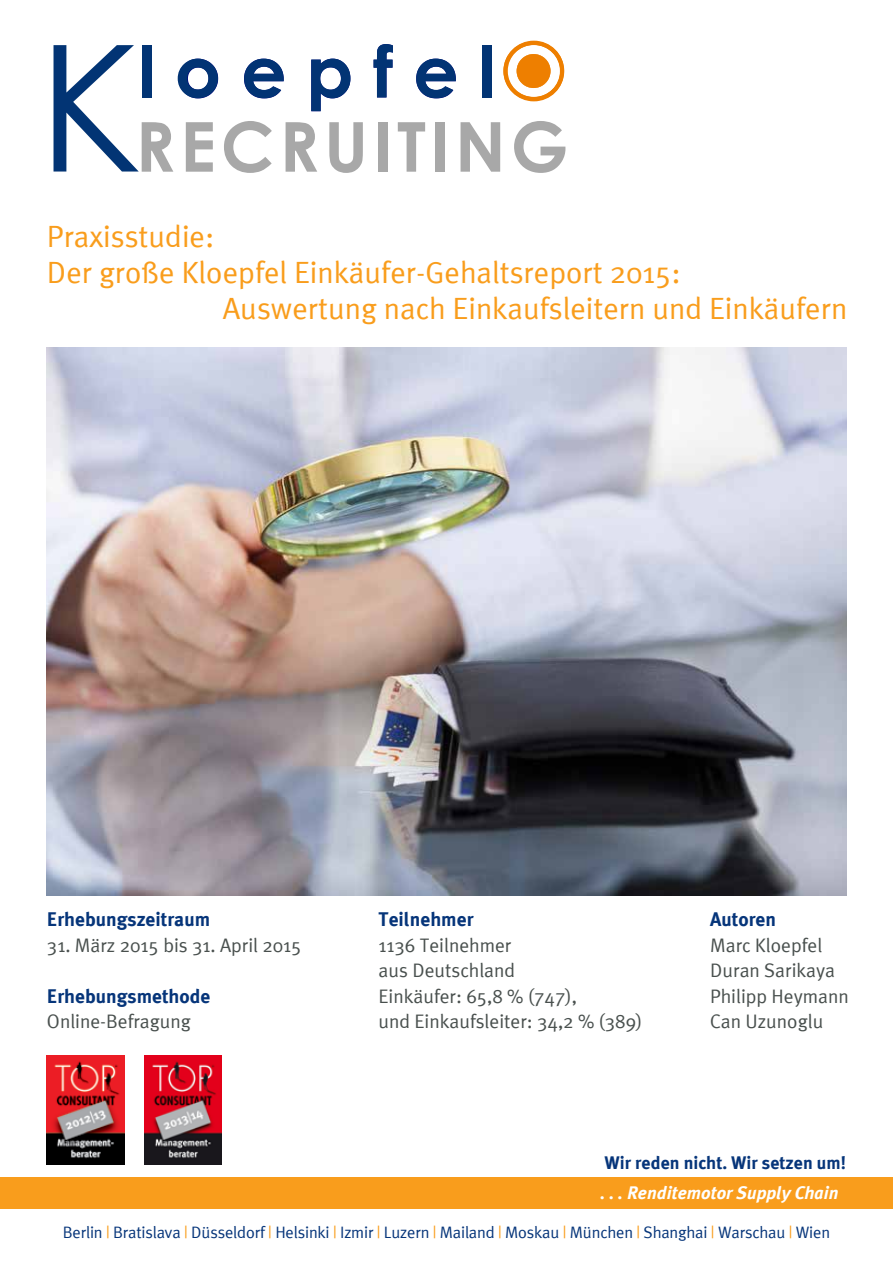
<style>
.page{position:relative;width:893px;height:1263px;background:#fff}
.page>*{position:absolute;margin:0;border:0;box-sizing:border-box;transform-origin:0 0}
.t1{font:700 68.85px "Century Gothic";letter-spacing:.07em;color:#a8a8a8}
.t2{font:30.75px "Meta Plus Normal";color:#f99d1c}
.t3{font:19.5px/25.5px "Meta Plus Normal";color:#49504e}
.t4{font:700 19.5px "Meta Plus";color:#06357a}
.t5{font:700 18px "Meta Plus";color:#06357a}
.t6{font:italic 700 18px "Meta Plus";color:#fff}
.t7{font:16.5px "Meta Plus Normal";letter-spacing:-.01em;color:#06357a}
.s1{color:#f99d1c}
</style>
<div class="page">
<div style="left:0;top:1177px;width:893px;height:32px;background:#f99d1c"></div>
<img style="left:47px;top:348px;width:799px;height:547px">
<svg style="left:503px;top:41px;width:61px;height:60px"></svg>
<div style="left:503px;top:41px;width:61px;height:60px;border:4px solid #ee7f00;border-radius:50%"></div>
<svg style="left:54px;top:44px;width:438px;height:128px"></svg>
<div style="left:482px;top:45px;width:10px;height:52px;background:#023474"></div>
<img style="left:47px;top:1055px;width:77px;height:109px">
<img style="left:144px;top:1055px;width:77px;height:109px">
<h1 class="t1" style="left:135px;top:103px;width:435px">RECRUITING</h1>
<h2 class="t2" style="left:47px;top:218px;width:169px">Praxisstudie:</h2>
<h2 class="t2" style="left:47px;top:254px;width:635px">Der große Kloepfel Einkäufer-Gehaltsreport 2015:</h2>
<h2 class="t2" style="left:223px;top:291px;width:626px">Auswertung nach Einkaufsleitern und Einkäufern</h2>
<p class="t4" style="left:47px;top:908px;width:165px">Erhebungszeitraum</p>
<p class="t3" style="left:47px;top:932px;width:256px">31. März 2015 bis 31. April 2015</p>
<p class="t4" style="left:47px;top:985px;width:165px">Erhebungsmethode</p>
<p class="t3" style="left:47px;top:1008px;width:146px">Online-Befragung</p>
<p class="t4" style="left:379px;top:908px;width:96px">Teilnehmer</p>
<p class="t3" style="left:379px;top:932px;width:265px">1136 Teilnehmer<br>aus Deutschland<br>Einkäufer: 65,8 % (747),<br>und Einkaufsleiter: 34,2 % (389)</p>
<p class="t4" style="left:710px;top:908px;width:67px">Autoren</p>
<p class="t3" style="left:710px;top:932px;width:140px">Marc Kloepfel<br>Duran Sarikaya<br>Philipp Heymann<br>Can Uzunoglu</p>
<p class="t5" style="left:604px;top:1152px;width:243px">Wir reden nicht. Wir setzen um!</p>
<p class="t6" style="left:600px;top:1183px;width:240px">. . . Renditemotor Supply Chain</p>
<p class="t7" style="left:63px;top:1222px;width:769px">Berlin <span class="s1">|</span> Bratislava <span class="s1">|</span> Düsseldorf <span class="s1">|</span> Helsinki <span class="s1">|</span> Izmir <span class="s1">|</span> Luzern <span class="s1">|</span> Mailand <span class="s1">|</span> Moskau <span class="s1">|</span> München <span class="s1">|</span> Shanghai <span class="s1">|</span> Warschau <span class="s1">|</span> Wien</p>
</div>
